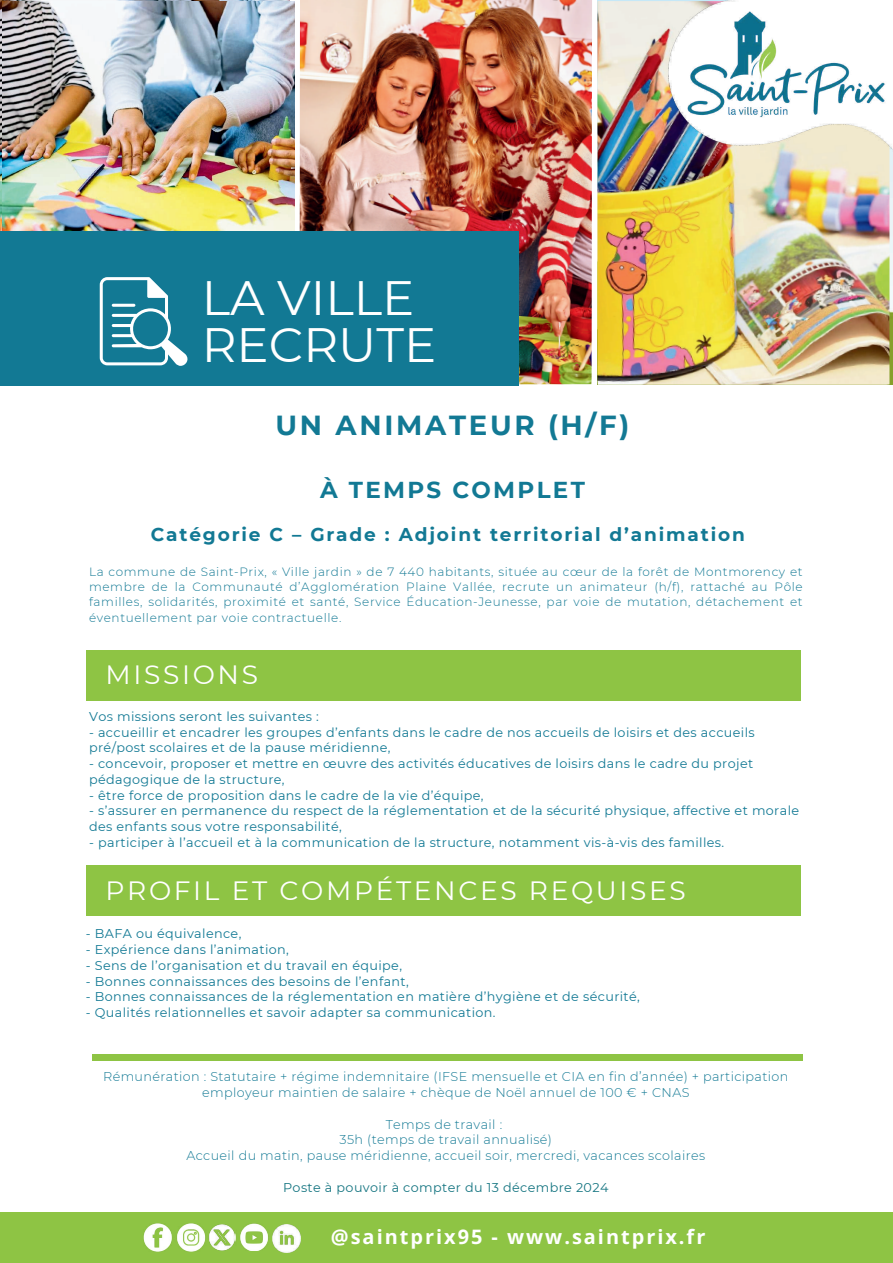
<style>
.page{position:relative;width:893px;height:1263px;background:#fff}
.page>*{position:absolute;margin:0;border:0;box-sizing:border-box;transform-origin:0 0}
.t1{font:48.15px/47.2px "Montserrat";color:#fff}
.t2{font:700 27.53px "Montserrat";letter-spacing:.1em;color:#127994}
.t3{font:26.47px/36.6px "Montserrat";letter-spacing:.1em;color:#fff}
.t4{font:700 23.02px "Montserrat";letter-spacing:.1em;color:#127994}
.t5{font:700 19.95px "Open Sans";letter-spacing:.1em;color:#fff}
.t6{font:700 18.52px "Montserrat";letter-spacing:.1em;color:#127994}
.t7{font:12.75px/15.8px "Montserrat";letter-spacing:.03em;color:#127994}
.t8{font:300 12.75px/15.8px "Montserrat";letter-spacing:.03em;color:#127994;text-align:center}
.t9{font:12.75px "Montserrat";letter-spacing:.03em;color:#157581}
.t10{font:300 12px/15.1px "Montserrat";letter-spacing:.05em;color:#127994;text-align:justify}
</style>
<div class="page">
<div style="left:0;top:1212px;width:893px;height:51px;background:#8ec444"></div>
<div style="left:86px;top:650px;width:714px;height:51px;background:#8ec444"></div>
<img style="left:2px;top:1px;width:292px;height:231px">
<img style="left:299px;top:0;width:293px;height:385px">
<img style="left:597px;top:1px;width:292px;height:384px">
<img style="left:667px;top:0;width:226px;height:154px">
<img style="left:682px;top:0;width:208px;height:125px">
<div style="left:0;top:232px;width:518px;height:153px;background:#127994"></div>
<svg style="left:99px;top:277px;width:89px;height:89px"></svg>
<hr style="left:112px;top:304px;width:23px;height:3px;background:#fff;border-radius:2px">
<div style="left:86px;top:865px;width:714px;height:50px;background:#8ec444"></div>
<div style="left:92px;top:1054px;width:710px;height:7px;background:#8ec444"></div>
<img style="left:210px;top:1224px;width:25px;height:27px">
<img style="left:143px;top:1223px;width:29px;height:29px">
<img style="left:177px;top:1223px;width:33px;height:29px">
<img style="left:235px;top:1223px;width:33px;height:28px">
<img style="left:272px;top:1224px;width:28px;height:28px">
<h1 class="t1" style="left:202px;top:272px;width:236px">LA VILLE<br>RECRUTE</h1>
<h2 class="t2" style="left:275px;top:406px;width:355px">UN ANIMATEUR (H/F)</h2>
<h3 class="t4" style="left:320px;top:473px;width:266px">À TEMPS COMPLET</h3>
<h3 class="t6" style="left:151px;top:521px;width:596px">Catégorie C – Grade : Adjoint territorial d’animation</h3>
<p class="t10" style="left:89px;top:564px;width:715px">La commune de Saint-Prix, « Ville jardin » de 7 440 habitants, située au cœur de la forêt de Montmorency et membre de la Communauté d’Agglomération Plaine Vallée, recrute un animateur (h/f), rattaché au Pôle familles, solidarités, proximité et santé, Service Éducation-Jeunesse, par voie de mutation, détachement et éventuellement par voie contractuelle.</p>
<h3 class="t3" style="left:106px;top:655px;width:154px">MISSIONS :</h3>
<p class="t7" style="left:89px;top:708px;width:231px">Vos missions seront les suivantes :</p>
<p class="t7" style="left:89px;top:724px;width:667px">- accueillir et encadrer les groupes d’enfants dans le cadre de nos accueils de loisirs et des accueils pré/post scolaires et de la pause méridienne,</p>
<p class="t7" style="left:89px;top:755px;width:665px">- concevoir, proposer et mettre en œuvre des activités éducatives de loisirs dans le cadre du projet pédagogique de la structure,</p>
<p class="t7" style="left:89px;top:787px;width:396px">- être force de proposition dans le cadre de la vie d’équipe,</p>
<p class="t7" style="left:89px;top:802px;width:711px">- s’assurer en permanence du respect de la réglementation et de la sécurité physique, affective et morale des enfants sous votre responsabilité,</p>
<p class="t7" style="left:89px;top:834px;width:636px">- participer à l’accueil et à la communication de la structure, notamment vis-à-vis des familles.</p>
<h3 class="t3" style="left:106px;top:871px;width:582px">PROFIL ET COMPÉTENCES REQUISES</h3>
<p class="t7" style="left:86px;top:925px;width:157px">- BAFA ou équivalence,</p>
<p class="t7" style="left:86px;top:941px;width:205px">- Expérience dans l’animation,</p>
<p class="t7" style="left:86px;top:957px;width:318px">- Sens de l’organisation et du travail en équipe,</p>
<p class="t7" style="left:86px;top:973px;width:324px">- Bonnes connaissances des besoins de l’enfant,</p>
<p class="t7" style="left:86px;top:988px;width:555px">- Bonnes connaissances de la réglementation en matière d’hygiène et de sécurité,</p>
<p class="t7" style="left:86px;top:1004px;width:411px">- Qualités relationnelles et savoir adapter sa communication.</p>
<p class="t8" style="left:103px;top:1068px;width:687px">Rémunération : Statutaire + régime indemnitaire (IFSE mensuelle et CIA en fin d’année) + participation employeur maintien de salaire + chèque de Noël annuel de 100 € + CNAS</p>
<p class="t8" style="left:186px;top:1116px;width:520px">Temps de travail :<br>35h (temps de travail annualisé)<br>Accueil du matin, pause méridienne, accueil soir, mercredi, vacances scolaires</p>
<p class="t9" style="left:283px;top:1178px;width:327px">Poste à pouvoir à compter du 13 décembre 2024</p>
<h3 class="t5" style="left:331px;top:1222px;width:376px">@saintprix95 - www.saintprix.fr</h3>
</div>
